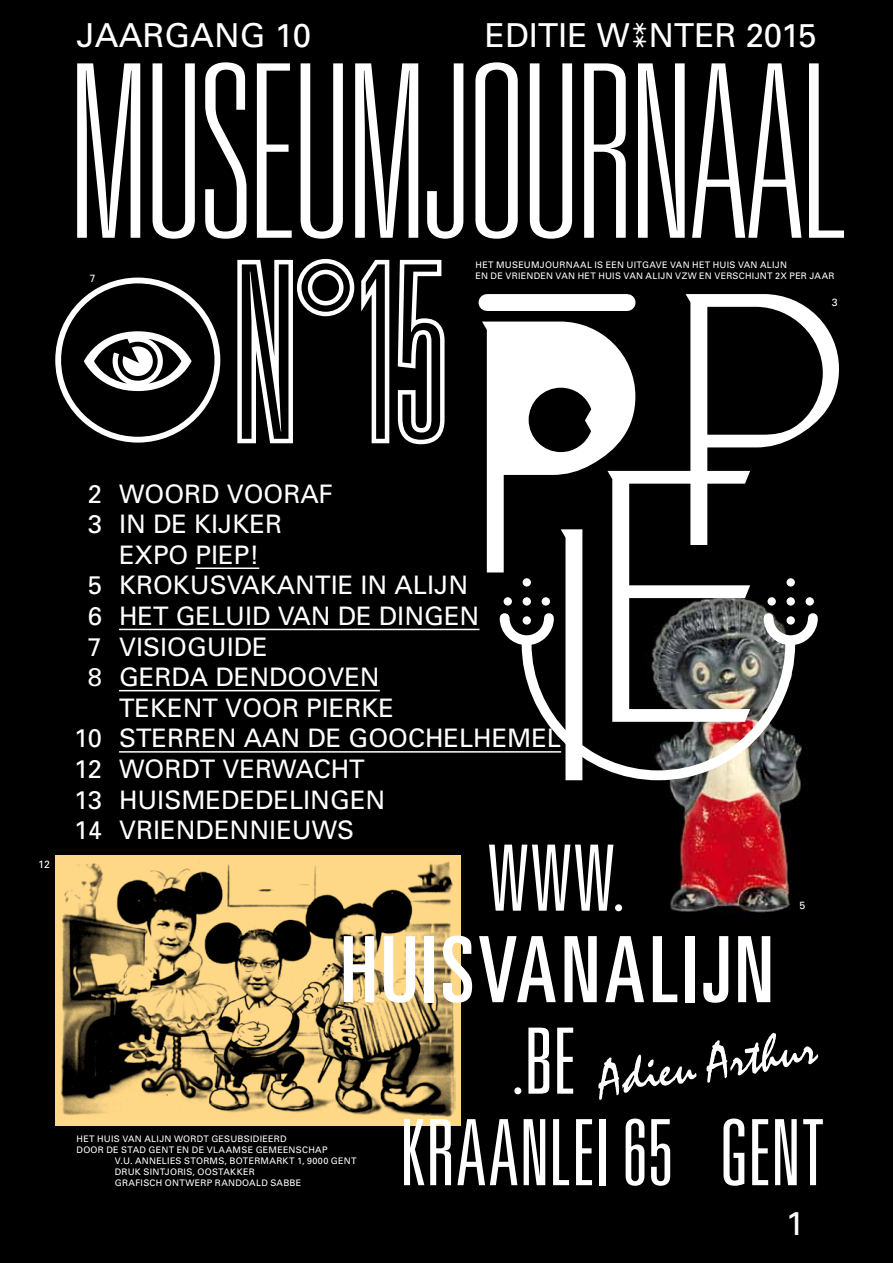
<style>
.page{position:relative;width:893px;height:1263px;background:#000}
.page>*{position:absolute;margin:0;border:0;box-sizing:border-box;transform-origin:0 0}
.t1{font:100 ultra-condensed 241.5px "Univers";letter-spacing:-.01em;color:#fff}
.t2{font:100 ultra-condensed 241.5px "Univers";color:#000}
.t3{font:300 ultra-condensed 91.5px "Univers";color:#fff}
.t4{font:ultra-condensed 91.5px "Univers";letter-spacing:.04em;color:#fff}
.t5{font:49.5px "Mistral";color:#fff}
.t6{font:33px "Univers";color:#fff}
.t7{font:25.5px/30.6px "Univers";color:#fff}
.t8{font:10.5px "Univers";color:#fff}
.t9{font:9px/10.8px "Univers";letter-spacing:.03em;color:#fff}
.s1{font-family:"LTC Remington Typewriter Pro";font-size:42.9px}
.s2{font-family:"Gazette LH";font-weight:400;font-stretch:normal;font-size:54.9px}
</style>
<div class="page">
<img style="left:669px;top:785px;width:132px;height:128px">
<svg style="left:237px;top:258px;width:208px;height:187px"></svg>
<hr style="left:196px;top:567px;width:63px;height:2px;background:#fff">
<hr style="left:119px;top:629px;width:360px;height:1px;background:#fff">
<hr style="left:119px;top:690px;width:261px;height:1px;background:#fff">
<hr style="left:119px;top:751px;width:442px;height:2px;background:#fff">
<svg style="left:55px;top:855px;width:406px;height:270px"></svg>
<svg style="left:482px;top:294px;width:357px;height:491px"></svg>
<div style="left:55px;top:278px;width:165px;height:165px;border:6px solid #fff;border-radius:50%"></div>
<svg style="left:84px;top:331px;width:108px;height:60px"></svg>
<p class="t8" style="left:38px;top:857px;width:13px">12</p>
<h3 class="t6" style="left:77px;top:14px;width:25px">JAARGANG</h3>
<h3 class="t6" style="left:275px;top:14px;width:134px">10 E</h3>
<h3 class="t6" style="left:505px;top:14px;width:313px">DITIE W<span class="s1">⁑</span>NTER 2015</h3>
<h1 class="t1" style="left:69px;top:29px;width:779px">MUSEUMJOURNAAL</h1>
<h1 class="t2" style="left:234px;top:230px;width:216px">N°15</h1>
<p class="t9" style="left:476px;top:260px;width:361px">HET MUSEUMJOURNAAL IS EEN UITGAVE VAN H ET HUIS VAN ALIJN<br>EN DE VRIENDEN VAN H ET HUIS VAN ALIJN VZW EN VERSCH IJNT 2X PER JAAR</p>
<p class="t8" style="left:90px;top:272px;width:7px">7</p>
<p class="t8" style="left:832px;top:296px;width:7px">3</p>
<h3 class="t7" style="left:88px;top:478px;width:35px">2 WOORD</h3>
<h3 class="t7" style="left:227px;top:478px;width:19px">VOORAF</h3>
<h3 class="t7" style="left:88px;top:508px;width:29px">3 IN</h3>
<h3 class="t7" style="left:153px;top:508px;width:55px">DE KIJKER</h3>
<h3 class="t7" style="left:55px;top:539px;width:23px">EXPO</h3>
<h3 class="t7" style="left:196px;top:539px;width:14px">PIEP</h3>
<h3 class="t7" style="left:249px;top:539px;width:11px">!</h3>
<h3 class="t7" style="left:88px;top:570px;width:32px">5 KROKUSVAKANTIE</h3>
<h3 class="t7" style="left:360px;top:570px;width:50px">IN ALIJN</h3>
<h3 class="t7" style="left:88px;top:600px;width:105px">6HET GELUID</h3>
<h3 class="t7" style="left:278px;top:600px;width:18px">VAN</h3>
<h3 class="t7" style="left:338px;top:600px;width:59px">DE DINGEN</h3>
<h3 class="t7" style="left:88px;top:631px;width:50px">7 VISIOGUIDE<br>8 GERDA</h3>
<h3 class="t7" style="left:215px;top:661px;width:19px">DENDOOVEN</h3>
<h3 class="t7" style="left:55px;top:692px;width:22px">TEKENT</h3>
<h3 class="t7" style="left:225px;top:692px;width:19px">VOOR</h3>
<h3 class="t7" style="left:306px;top:692px;width:15px">PIERKE</h3>
<h3 class="t7" style="left:74px;top:723px;width:63px">10 STERREN</h3>
<h3 class="t7" style="left:244px;top:723px;width:19px">AAN</h3>
<h3 class="t7" style="left:307px;top:723px;width:61px">DE GOOC</h3>
<h3 class="t7" style="left:425px;top:723px;width:85px">HELHEMEL</h3>
<h3 class="t7" style="left:74px;top:753px;width:49px">12 WORDT</h3>
<h3 class="t7" style="left:222px;top:753px;width:19px">VERWAC</h3>
<h3 class="t7" style="left:331px;top:753px;width:35px">HT</h3>
<h3 class="t7" style="left:74px;top:784px;width:81px">13 HUISMEDEDELINGEN<br>14 VRIENDENNIEUWS</h3>
<h2 class="t3" style="left:488px;top:830px;width:140px">WWW<span class="s2">.</span></h2>
<h2 class="t4" style="left:340px;top:918px;width:435px">HUISVANALIJN</h2>
<h2 class="t3" style="left:510px;top:1013px;width:67px"><span class="s2">.</span>BE</h2>
<h2 class="t3" style="left:399px;top:1105px;width:427px">KRAANLEI 65 GENT</h2>
<p class="t8" style="left:799px;top:899px;width:7px">5</p>
<h3 class="t5" style="left:593px;top:1052px;width:223px;rotate:-9deg">Adieu Arthur</h3>
<p class="t9" style="left:77px;top:1134px;width:212px">HET HUIS VAN ALIJN WORDT GESUBSIDIEERD</p>
<p class="t9" style="left:77px;top:1144px;width:253px">DOOR DE STAD G ENT EN DE VLAAMSE G EMEENSCHAP</p>
<p class="t9" style="left:115px;top:1155px;width:243px">V.U. ANNELIES STORMS, BOTERMARKT 1, 9000 G ENT</p>
<p class="t9" style="left:115px;top:1166px;width:141px">DRUK SINTJORIS, OOSTAKKER</p>
<p class="t9" style="left:115px;top:1177px;width:188px">GRAFISCH ONTWERP RANDOALD SABBE</p>
<h3 class="t6" style="left:785px;top:1202px;width:20px">1</h3>
</div>
